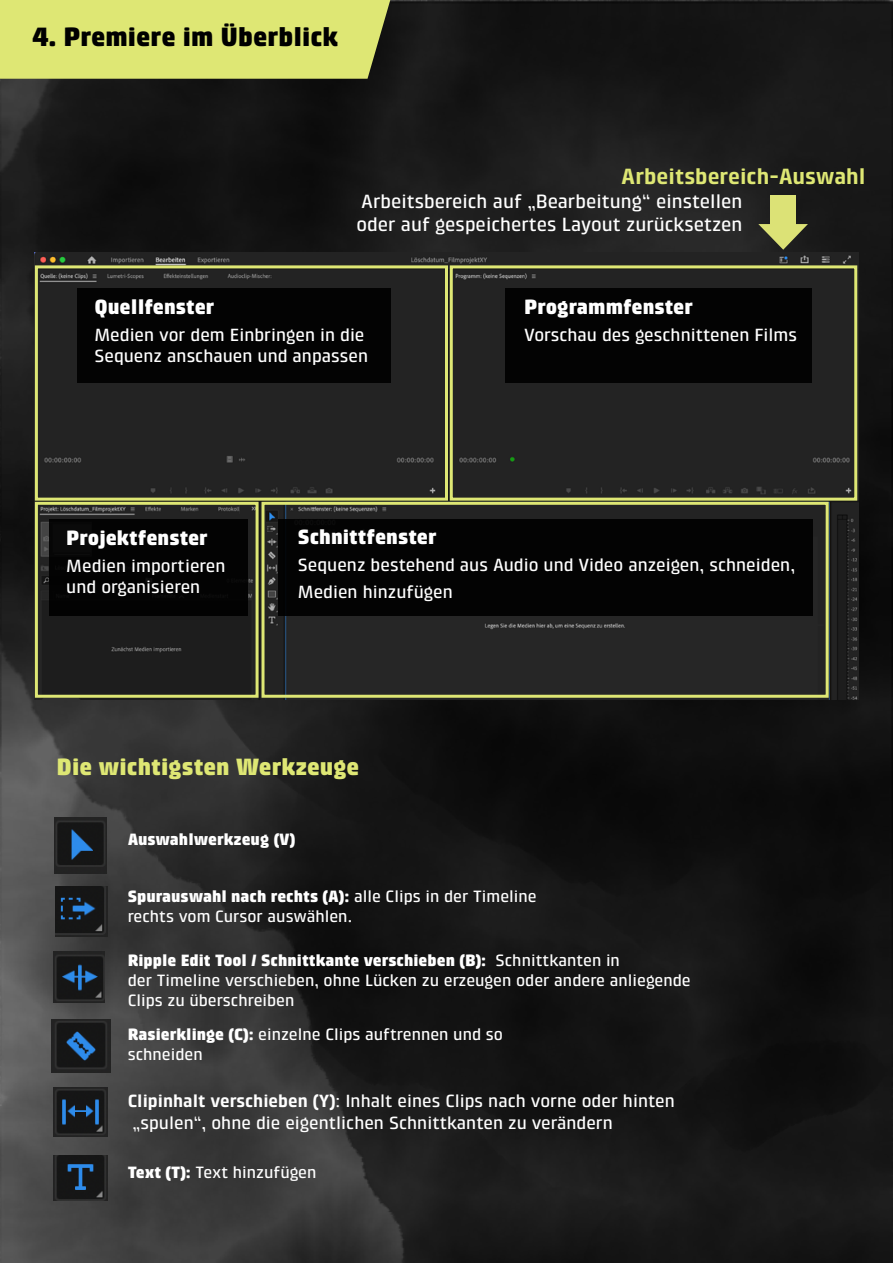
<style>
.page{position:relative;width:893px;height:1263px;background:#fff}
.page>*{position:absolute;margin:0;border:0;box-sizing:border-box;transform-origin:0 0}
.t1{font:900 27px "Klint Std";color:#000}
.t2{font:900 24px "Klint Std";color:#dee774}
.t3{font:700 22.5px "Klint Std";color:#dee774}
.t4{font:900 21px "Klint Std";color:#fff}
.t5{font:500 19.5px/23.4px "Klint Std";color:#fff}
.t6{font:500 18px/21.6px "Klint Std";color:#fff}
.t7{font:500 16.65px/20.1px "Klint Std";color:#fff}
.t8{font:900 16.65px "Klint Std";color:#fff}
.s1{font-weight:900}
.s2{font-weight:700}
</style>
<div class="page">
<img style="left:0;top:0;width:893px;height:1263px">
<div style="left:0;top:0;width:390px;height:79px;background:#dee774"></div>
<div style="left:770px;top:195px;width:26px;height:30px;background:#dce276"></div>
<svg style="left:758px;top:224px;width:50px;height:26px"></svg>
<img style="left:56px;top:887px;width:51px;height:49px">
<img style="left:52px;top:1019px;width:58px;height:53px">
<img style="left:54px;top:817px;width:52px;height:56px">
<img style="left:54px;top:952px;width:51px;height:51px">
<img style="left:54px;top:1087px;width:53px;height:50px">
<img style="left:54px;top:1155px;width:54px;height:46px">
<div style="left:35px;top:253px;width:823px;height:447px;background:#232323"></div>
<div style="left:450px;top:265px;width:407px;height:236px;border:3px solid #dee774"></div>
<div style="left:35px;top:265px;width:413px;height:236px;border:3px solid #dee774"></div>
<div style="left:77px;top:288px;width:314px;height:94px;background:#000"></div>
<div style="left:505px;top:289px;width:306px;height:94px;background:#000"></div>
<div style="left:35px;top:502px;width:224px;height:196px;border:3px solid #dee774"></div>
<div style="left:49px;top:519px;width:199px;height:96px;background:#000"></div>
<div style="left:261px;top:502px;width:568px;height:196px;border:3px solid #dee774"></div>
<div style="left:278px;top:519px;width:534px;height:96px;background:#000"></div>
<h1 class="t1" style="left:33px;top:22px;width:307px">4. Premiere im Überblick</h1>
<p class="t3" style="left:621px;top:164px;width:246px">Arbeitsbereich-Auswahl</p>
<p class="t5" style="left:356px;top:189px;width:388px">Arbeitsbereich auf „Bearbeitung“ einstellen oder auf gespeichertes Layout zurücksetzen</p>
<p class="t4" style="left:94px;top:294px;width:121px">Quellfenster</p>
<p class="t6" style="left:94px;top:324px;width:275px">Medien vor dem Einbringen in die<br>Sequenz anschauen und anpassen</p>
<p class="t4" style="left:524px;top:295px;width:170px">Programmfenster</p>
<p class="t6" style="left:524px;top:324px;width:274px">Vorschau des geschnittenen Films</p>
<p class="t4" style="left:66px;top:525px;width:143px">Projektfenster</p>
<p class="t6" style="left:66px;top:555px;width:161px">Medien importieren und organisieren</p>
<p class="t4" style="left:298px;top:524px;width:140px">Schnittfenster</p>
<p class="t6" style="left:298px;top:551px;width:499px;line-height:27px">Sequenz bestehend aus Audio und Video anzeigen, schneiden,<br>Medien hinzufügen</p>
<h2 class="t2" style="left:57px;top:753px;width:304px">Die wichtigsten Werkzeuge</h2>
<p class="t8" style="left:128px;top:830px;width:169px">Auswahlwerkzeug (V)</p>
<p class="t7" style="left:128px;top:886px;width:411px"><span class="s1">Spurauswahl nach rechts (A):</span> alle Clips in der Timeline rechts vom Cursor auswählen.</p>
<p class="t7" style="left:128px;top:951px;width:565px"><span class="s1">Ripple Edit Tool / Schnittkante verschieben (B):</span> Schnittkanten in<br>der Timeline verschieben, ohne Lücken zu erzeugen oder andere anliegende<br>Clips zu überschreiben</p>
<p class="t7" style="left:128px;top:1024px;width:377px"><span class="s1">Rasierklinge (C):</span> einzelne Clips auftrennen und so schneiden</p>
<p class="t6" style="left:128px;top:1090px;width:549px"><span class="s2">Clipinhalt verschieben (Y)</span>: Inhalt eines Clips nach vorne oder hinten „spulen“, ohne die eigentlichen Schnittkanten zu verändern</p>
<p class="t7" style="left:128px;top:1163px;width:190px"><span class="s1">Text (T):</span> Text hinzufügen</p>
</div>
